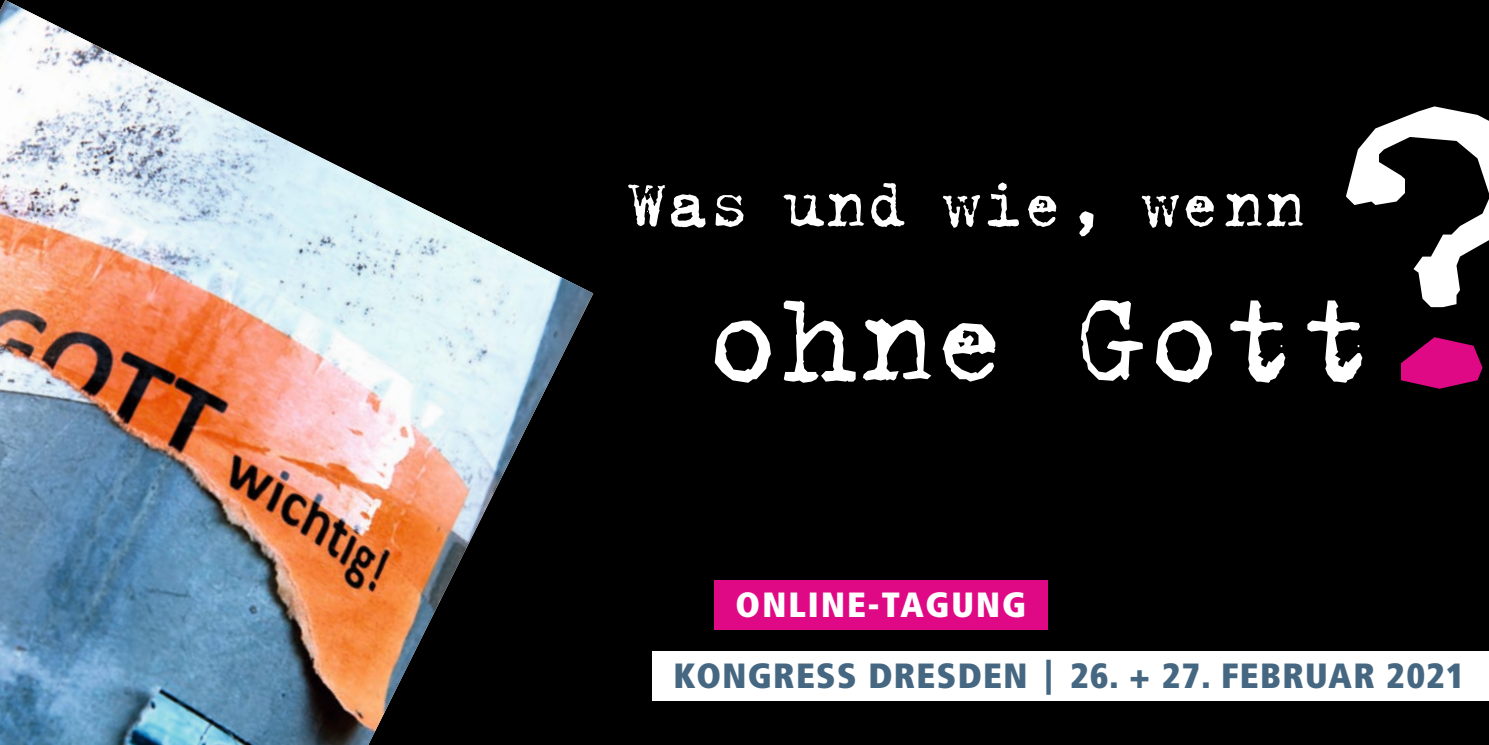
<style>
.page{position:relative;width:1489px;height:745px;background:#fff}
.page>*{position:absolute;margin:0;border:0;box-sizing:border-box;transform-origin:0 0}
.t1{font:140px "Trixie Text";color:#fff}
.t2{font:75px "Trixie Text";color:#fff}
.t3{font:900 condensed 35px "Frutiger LT Std";letter-spacing:.04em;color:#456782}
.t4{font:900 condensed 35px "Frutiger LT Std";letter-spacing:.06em;color:#fff}
</style>
<div class="page">
<div style="left:0;top:0;width:1488px;height:744px;background:#000"></div>
<img style="left:0;top:0;width:593px;height:744px">
<svg style="left:1401px;top:337px;width:81px;height:51px"></svg>
<svg style="left:1346px;top:106px;width:142px;height:201px"></svg>
<div style="left:652px;top:651px;width:836px;height:49px;background:#fff"></div>
<div style="left:714px;top:579px;width:333px;height:50px;background:#e00985"></div>
<h2 class="t2" style="left:626px;top:159px;width:680px">Was und wie, wenn</h2>
<h1 class="t1" style="left:703px;top:255px;width:673px">ohne Gott</h1>
<p class="t4" style="left:735px;top:583px;width:292px">ONLINE-TAGUNG</p>
<p class="t3" style="left:673px;top:654px;width:792px">KONGRESS DRESDEN | 26. + 27. FEBRUAR 2021</p>
</div>
